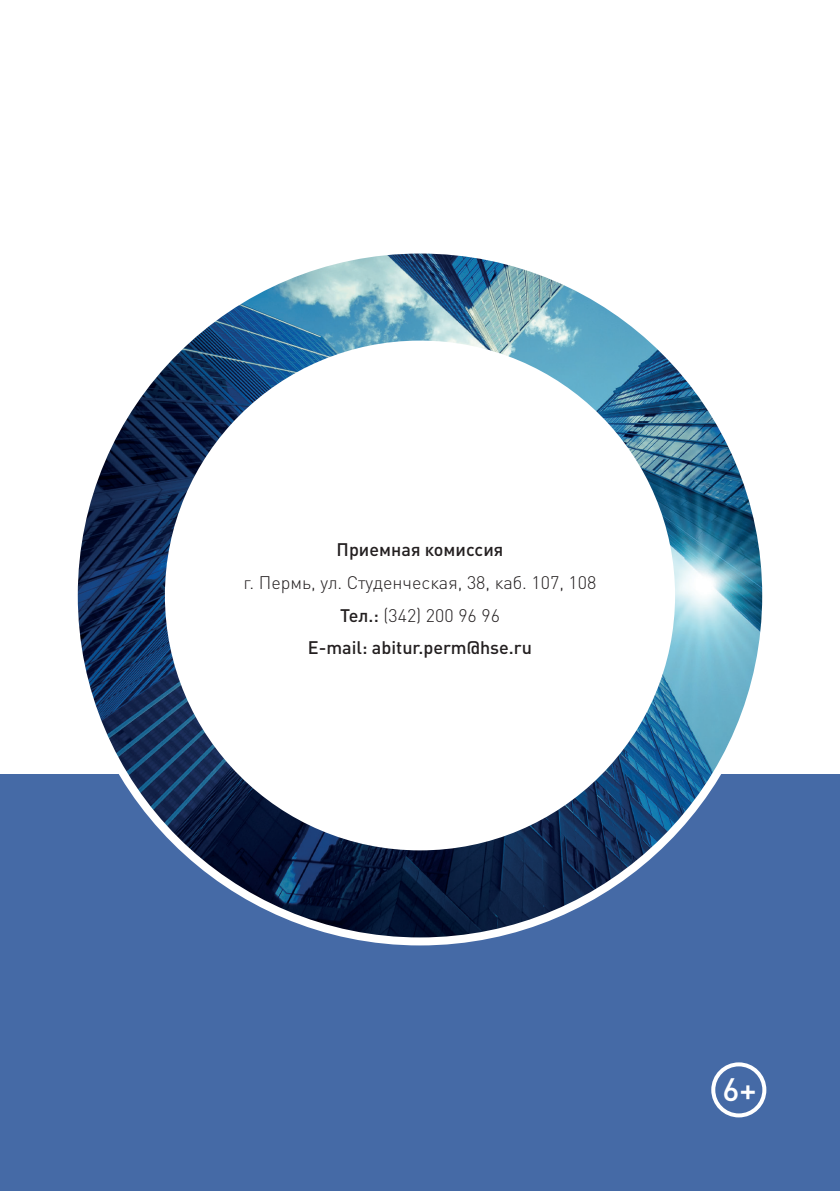
<style>
.page{position:relative;width:840px;height:1191px;background:#fff}
.page>*{position:absolute;margin:0;border:0;box-sizing:border-box;transform-origin:0 0}
.t1{font:500 32px "DIN Pro";color:#fff}
.t2{font:300 18px/33px "DIN Pro";color:#231f20;text-align:center}
.t3{font:500 18px "DIN Pro";color:#231f20}
.s1{font-weight:500}
</style>
<div class="page">
<div style="left:0;top:774px;width:839px;height:417px;background:#456aa6"></div>
<svg style="left:77px;top:253px;width:686px;height:693px"></svg>
<div style="left:710px;top:1062px;width:56px;height:55px;border:4px solid #fff;border-radius:50%"></div>
<p class="t3" style="left:336px;top:537px;width:168px">Приемная комиссия</p>
<p class="t2" style="left:243px;top:565px;width:354px">г. Пермь, ул. Студенческая, 38, каб. 107, 108<br><span class="s1">Тел.:</span> (342) 200 96 96<br><span class="s1">E-mail: abitur.perm@hse.ru</span></p>
<h1 class="t1" style="left:722px;top:1067px;width:36px">6+</h1>
</div>
